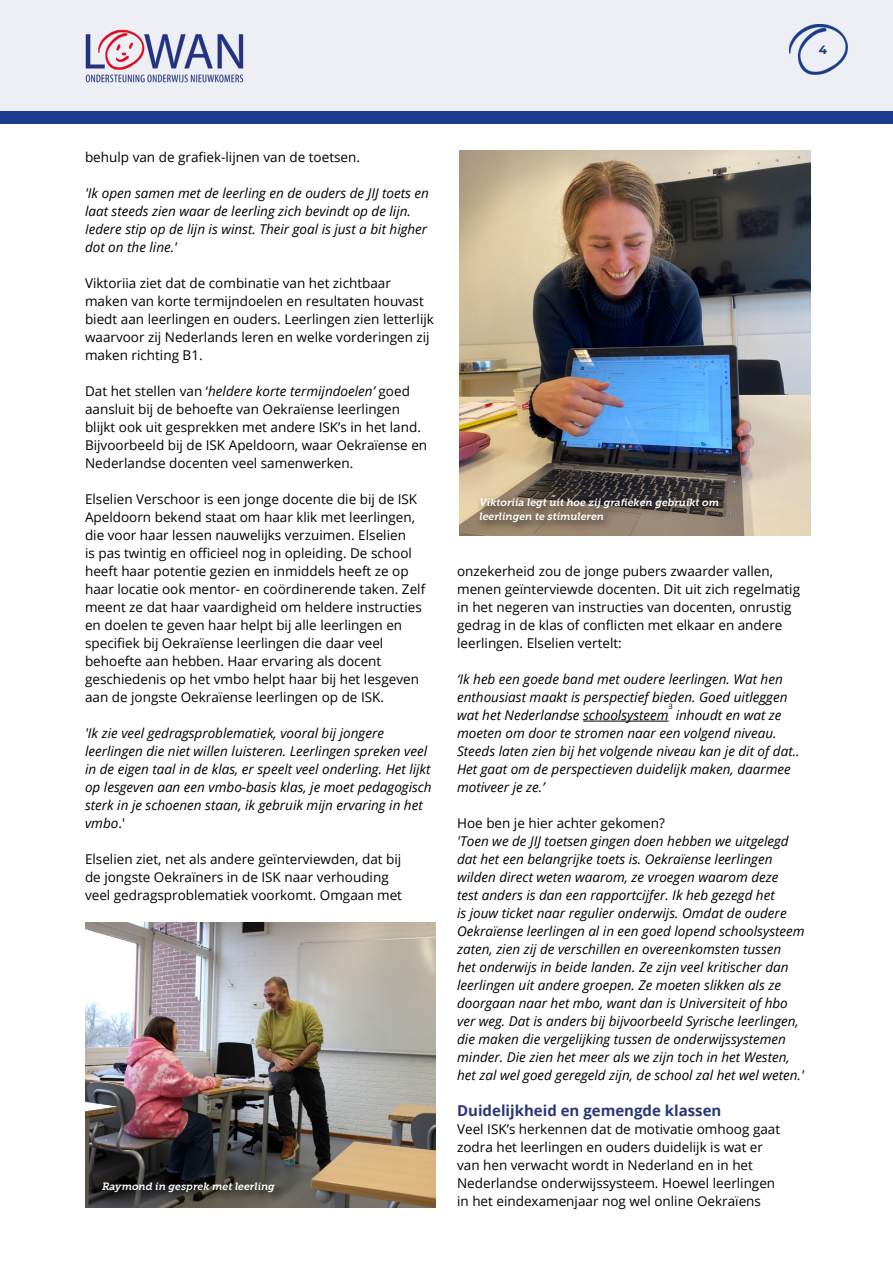
<style>
.page{position:relative;width:893px;height:1263px;background:#fff}
.page>*{position:absolute;margin:0;border:0;box-sizing:border-box;transform-origin:0 0}
.t1{font:700 15px "Open Sans";color:#2a3777}
.t2{font:13.5px/18px "Open Sans";color:#000}
.t3{font:italic 13.5px/18px "Open Sans";color:#000}
.t4{font:700 12px "Montserrat";color:#25377a}
.t5{font:italic 10.5px/13.5px "Museo Slab 700";color:#fff}
.t6{font:7.5px "Open Sans";color:#000}
.s1{font-style:italic}
.s2{font-style:normal}
</style>
<div class="page">
<div style="left:0;top:0;width:893px;height:115px;background:#edeff4"></div>
<img style="left:789px;top:24px;width:58px;height:50px">
<div style="left:0;top:111px;width:893px;height:13px;background:#183c8e"></div>
<img style="left:85px;top:29px;width:159px;height:54px">
<hr style="left:583px;top:721px;width:86px;height:1px;background:#000">
<img style="left:459px;top:150px;width:351px;height:386px">
<div style="left:475px;top:494px;width:254px;height:39px;background:#000;opacity:.75"></div>
<img style="left:85px;top:922px;width:351px;height:286px">
<div style="left:98px;top:1178px;width:187px;height:25px;background:#000;opacity:.75"></div>
<p class="t4" style="left:819px;top:41px;width:10px">4</p>
<p class="t2" style="left:85px;top:148px;width:276px">behulp van de grafiek-lijnen van de toetsen.</p>
<p class="t3" style="left:85px;top:184px;width:345px">'Ik open samen met de leerling en de ouders de JIJ toets en laat steeds zien waar de leerling zich bevindt op de lijn.<br>Iedere stip op de lijn is winst. Their goal is just a bit higher dot on the line.'</p>
<p class="t2" style="left:85px;top:274px;width:350px">Viktoriia ziet dat de combinatie van het zichtbaar maken van korte termijndoelen en resultaten houvast biedt aan leerlingen en ouders. Leerlingen zien letterlijk waarvoor zij Nederlands leren en welke vorderingen zij maken richting B1.</p>
<p class="t2" style="left:85px;top:382px;width:344px">Dat het stellen van ‘<span class="s1">heldere korte termijndoelen’</span> goed aansluit bij de behoefte van Oekraïense leerlingen blijkt ook uit gesprekken met andere ISK’s in het land.<br>Bijvoorbeeld bij de ISK Apeldoorn, waar Oekraïense en Nederlandse docenten veel samenwerken.</p>
<p class="t2" style="left:85px;top:490px;width:342px">Elselien Verschoor is een jonge docente die bij de ISK Apeldoorn bekend staat om haar klik met leerlingen, die voor haar lessen nauwelijks verzuimen. Elselien<br>is pas twintig en officieel nog in opleiding. De school heeft haar potentie gezien en inmiddels heeft ze op haar locatie ook mentor- en coördinerende taken. Zelf meent ze dat haar vaardigheid om heldere instructies en doelen te geven haar helpt bij alle leerlingen en specifiek bij Oekraïense leerlingen die daar veel behoefte aan hebben. Haar ervaring als docent geschiedenis op het vmbo helpt haar bij het lesgeven aan de jongste Oekraïense leerlingen op de ISK.</p>
<p class="t3" style="left:85px;top:724px;width:348px">'Ik zie veel gedragsproblematiek, vooral bij jongere leerlingen die niet willen luisteren. Leerlingen spreken veel in de eigen taal in de klas, er speelt veel onderling. Het lijkt op lesgeven aan een vmbo-basis klas, je moet pedagogisch sterk in je schoenen staan, ik gebruik mijn ervaring in het vmbo<span class="s2">.'</span></p>
<p class="t2" style="left:85px;top:850px;width:318px">Elselien ziet, net als andere geïnterviewden, dat bij de jongste Oekraïners in de ISK naar verhouding veel gedragsproblematiek voorkomt. Omgaan met</p>
<p class="t5" style="left:102px;top:1180px;width:174px">Raymond in gesprek met leerling</p>
<p class="t5" style="left:479px;top:496px;width:241px">Viktoriia legt uit hoe zij grafieken gebruikt om leerlingen te stimuleren</p>
<p class="t2" style="left:457px;top:562px;width:344px">onzekerheid zou de jonge pubers zwaarder vallen, menen geïnterviewde docenten. Dit uit zich regelmatig in het negeren van instructies van docenten, onrustig gedrag in de klas of conflicten met elkaar en andere leerlingen. Elselien vertelt:</p>
<p class="t3" style="left:457px;top:670px;width:344px">‘Ik heb een goede band met oudere leerlingen. Wat hen enthousiast maakt is perspectief bieden. Goed uitleggen wat het Nederlandse schoolsysteem inhoudt en wat ze moeten om door te stromen naar een volgend niveau.<br>Steeds laten zien bij het volgende niveau kan je dit of dat..<br>Het gaat om de perspectieven duidelijk maken, daarmee motiveer je ze.’</p>
<p class="t2" style="left:457px;top:814px;width:209px">Hoe ben je hier achter gekomen?</p>
<p class="t3" style="left:457px;top:832px;width:349px">'Toen we de JIJ toetsen gingen doen hebben we uitgelegd dat het een belangrijke toets is. Oekraïense leerlingen wilden direct weten waarom, ze vroegen waarom deze<br>test anders is dan een rapportcijfer. Ik heb gezegd het<br>is jouw ticket naar regulier onderwijs. Omdat de oudere Oekraïense leerlingen al in een goed lopend schoolsysteem zaten, zien zij de verschillen en overeenkomsten tussen<br>het onderwijs in beide landen. Ze zijn veel kritischer dan leerlingen uit andere groepen. Ze moeten slikken als ze doorgaan naar het mbo, want dan is Universiteit of hbo ver weg. Dat is anders bij bijvoorbeeld Syrische leerlingen, die maken die vergelijking tussen de onderwijssystemen minder. Die zien het meer als we zijn toch in het Westen, het zal wel goed geregeld zijn, de school zal het wel weten.'</p>
<p class="t1" style="left:457px;top:1100px;width:266px">Duidelijkheid en gemengde klassen</p>
<p class="t2" style="left:457px;top:1120px;width:325px">Veel ISK’s herkennen dat de motivatie omhoog gaat zodra het leerlingen en ouders duidelijk is wat er van hen verwacht wordt in Nederland en in het Nederlandse onderwijssysteem. Hoewel leerlingen in het eindexamenjaar nog wel online Oekraïens</p>
<p class="t6" style="left:668px;top:701px;width:6px">3</p>
</div>
